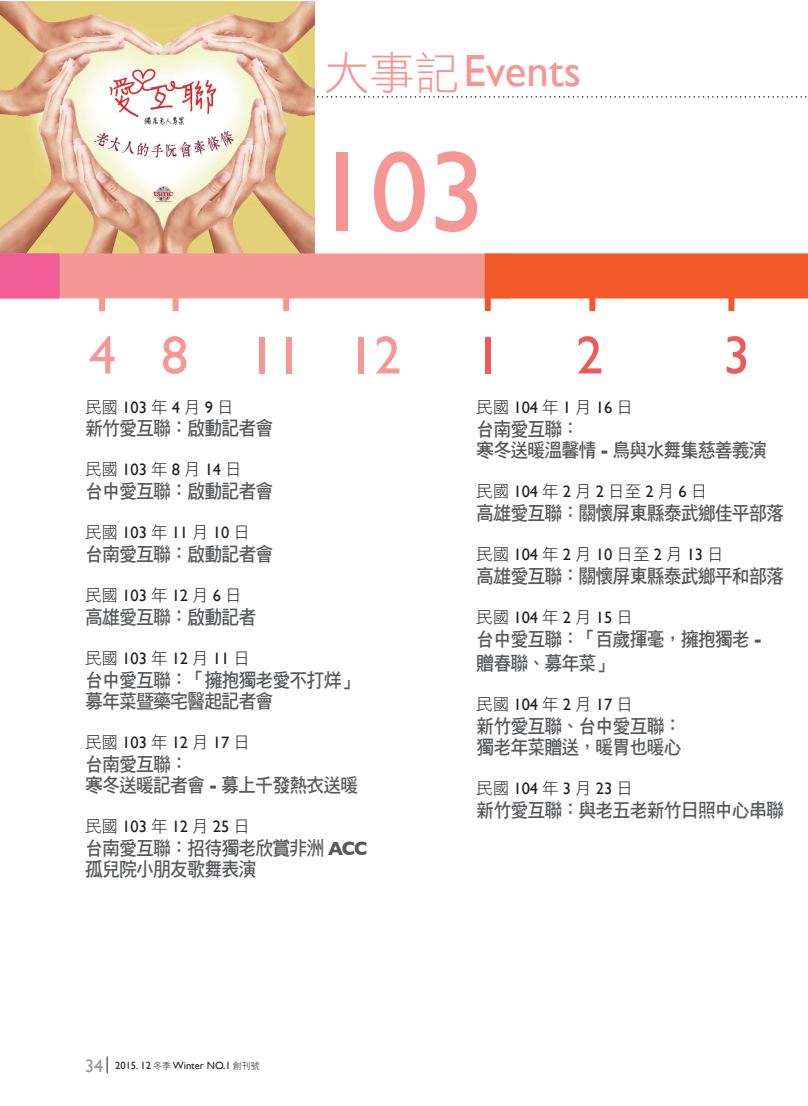
<style>
.page{position:relative;width:808px;height:1106px;background:#fff}
.page>*{position:absolute;margin:0;border:0;box-sizing:border-box;transform-origin:0 0}
.t1{font:115.5px "Gill Sans";color:#f59795}
.t2{font:54px "Gill Sans";color:#f59795}
.t3{font:54px "Gill Sans";color:#f0595b}
.t4{font:45px "Gill Sans";color:#f59795}
.t5{font:19.5px/21px "DF Hei Std W7";letter-spacing:-.05em;color:#57585a;scale:.92 1}
.t6{font:16.5px "Gill Sans";color:#231f20}
.t7{font:16.5px "DF Hei Std W3";color:#231f20}
.t8{font:10.5px "Gill Sans";color:#231f20}
.s1{font-family:"DF Hei Std W3"}
.s2{font-family:"Gill Sans"}
.s3{font-family:"Gill Sans";font-weight:700}
.s4{font-size:18px;color:#939598}
.s5{font-family:"DF Hei Std W3";font-size:9px}
</style>
<div class="page">
<svg style="left:107px;top:1056px;width:1px;height:17px"></svg>
<svg style="left:317px;top:96px;width:490px;height:2px"></svg>
<img style="left:0;top:1px;width:315px;height:252px">
<div style="left:0;top:253px;width:510px;height:45px;background:#f59795"></div>
<div style="left:485px;top:253px;width:323px;height:45px;background:#f15929"></div>
<div style="left:0;top:253px;width:60px;height:45px;background:#f05e95"></div>
<div style="left:99px;top:281px;width:6px;height:30px;background:#f59795"></div>
<div style="left:485px;top:281px;width:6px;height:30px;background:#f15929"></div>
<div style="left:173px;top:281px;width:6px;height:30px;background:#f59795"></div>
<div style="left:589px;top:281px;width:6px;height:30px;background:#f15929"></div>
<div style="left:283px;top:281px;width:6px;height:30px;background:#f59795"></div>
<div style="left:728px;top:281px;width:6px;height:30px;background:#f15929"></div>
<h3 class="t4" style="left:324px;top:44px;width:258px"><span class="s1">大事記</span>Events</h3>
<h1 class="t1" style="left:313px;top:124px;width:175px">103</h1>
<h2 class="t2" style="left:89px;top:323px;width:314px">4 8 11 12</h2>
<h2 class="t3" style="left:474px;top:323px;width:28px">1</h2>
<h2 class="t3" style="left:576px;top:323px;width:28px">2</h2>
<h2 class="t3" style="left:723px;top:323px;width:28px">3</h2>
<p class="t7" style="left:85px;top:398px;width:150px">民國<span class="s2">103</span>年<span class="s2">4</span>月<span class="s2">9</span>日</p>
<p class="t5" style="left:85px;top:417px;width:206px">新竹愛互聯：啟動記者會</p>
<p class="t6" style="left:85px;top:459px;width:158px"><span class="s1">民國</span>103<span class="s1">年</span>8<span class="s1">月</span>14<span class="s1">日</span></p>
<p class="t5" style="left:85px;top:480px;width:206px">台中愛互聯：啟動記者會</p>
<p class="t6" style="left:85px;top:522px;width:166px"><span class="s1">民國</span>103<span class="s1">年</span>11<span class="s1">月</span>10<span class="s1">日</span></p>
<p class="t5" style="left:85px;top:543px;width:206px">台南愛互聯：啟動記者會</p>
<p class="t6" style="left:85px;top:585px;width:158px"><span class="s1">民國</span>103<span class="s1">年</span>12<span class="s1">月</span>6<span class="s1">日</span></p>
<p class="t5" style="left:85px;top:606px;width:188px">高雄愛互聯：啟動記者</p>
<p class="t6" style="left:85px;top:648px;width:166px"><span class="s1">民國</span>103<span class="s1">年</span>12<span class="s1">月</span>11<span class="s1">日</span></p>
<p class="t5" style="left:85px;top:669px;width:299px">台中愛互聯：「擁抱獨老愛不打烊」募年菜暨藥宅醫起記者會</p>
<p class="t6" style="left:85px;top:732px;width:166px"><span class="s1">民國</span>103<span class="s1">年</span>12<span class="s1">月</span>17<span class="s1">日</span></p>
<p class="t5" style="left:85px;top:753px;width:299px">台南愛互聯：<br>寒冬送暖記者會 <span class="s3">-</span> 募上千發熱衣送暖</p>
<p class="t6" style="left:85px;top:816px;width:166px"><span class="s1">民國</span>103<span class="s1">年</span>12<span class="s1">月</span>25<span class="s1">日</span></p>
<p class="t5" style="left:85px;top:837px;width:308px">台南愛互聯：招待獨老欣賞非洲 <span class="s3">ACC</span>孤兒院小朋友歌舞表演</p>
<p class="t6" style="left:476px;top:397px;width:158px"><span class="s1">民國</span>104<span class="s1">年</span>1<span class="s1">月</span>16<span class="s1">日</span></p>
<p class="t5" style="left:476px;top:418px;width:317px">台南愛互聯：<br>寒冬送暖溫馨情 <span class="s3">-</span> 鳥與水舞集慈善義演</p>
<p class="t7" style="left:476px;top:482px;width:232px">民國<span class="s2">104</span>年<span class="s2">2</span>月<span class="s2">2</span>日至<span class="s2">2</span>月<span class="s2">6</span>日</p>
<p class="t5" style="left:476px;top:502px;width:336px">高雄愛互聯：關懷屏東縣泰武鄉佳平部落</p>
<p class="t6" style="left:476px;top:544px;width:249px"><span class="s1">民國</span>104<span class="s1">年</span>2<span class="s1">月</span>10<span class="s1">日至</span>2<span class="s1">月</span>13<span class="s1">日</span></p>
<p class="t5" style="left:476px;top:565px;width:336px">高雄愛互聯：關懷屏東縣泰武鄉平和部落</p>
<p class="t6" style="left:476px;top:607px;width:158px"><span class="s1">民國</span>104<span class="s1">年</span>2<span class="s1">月</span>15<span class="s1">日</span></p>
<p class="t5" style="left:476px;top:627px;width:312px;line-height:24px">台中愛互聯：「百歲揮毫，擁抱獨老 <span class="s3">-</span>贈春聯、募年菜」</p>
<p class="t6" style="left:476px;top:694px;width:158px"><span class="s1">民國</span>104<span class="s1">年</span>2<span class="s1">月</span>17<span class="s1">日</span></p>
<p class="t5" style="left:476px;top:715px;width:225px">新竹愛互聯、台中愛互聯：獨老年菜贈送，暖胃也暖心</p>
<p class="t6" style="left:476px;top:778px;width:158px"><span class="s1">民國</span>104<span class="s1">年</span>3<span class="s1">月</span>23<span class="s1">日</span></p>
<p class="t5" style="left:476px;top:799px;width:336px">新竹愛互聯：與老五老新竹日照中心串聯</p>
<p class="t8" style="left:85px;top:1059px;width:176px"><span class="s4">34</span> 2015. 12 <span class="s5">冬季</span> Winter NO.1 <span class="s5">創刊號</span></p>
</div>
